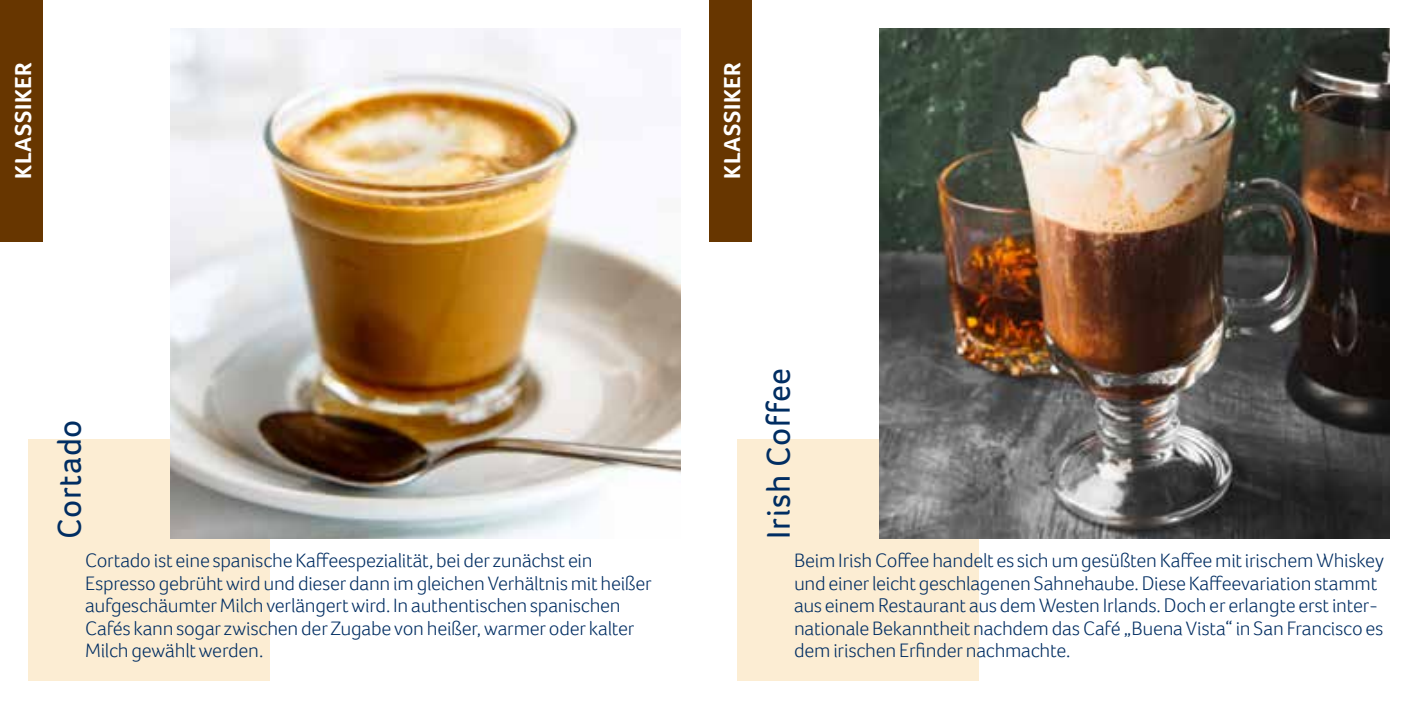
<style>
.page{position:relative;width:1418px;height:709px;background:#fff}
.page>*{position:absolute;margin:0;border:0;box-sizing:border-box;transform-origin:0 0}
.t1{font:33.75px "Foco";letter-spacing:.02em;color:#002d62}
.t2{font:700 23.75px "Foco";letter-spacing:.025em;color:#fff}
.t3{font:300 20px/22.5px "Foco";letter-spacing:-.01em;color:#002d62}
</style>
<div class="page">
<div style="left:28px;top:439px;width:241px;height:241px;background:#fcedd3"></div>
<div style="left:737px;top:439px;width:241px;height:241px;background:#fcedd3"></div>
<img style="left:170px;top:28px;width:510px;height:511px">
<img style="left:879px;top:28px;width:510px;height:511px">
<div style="left:0;top:0;width:43px;height:241px;background:#673600"></div>
<div style="left:709px;top:0;width:42px;height:241px;background:#673600"></div>
<p class="t2" style="left:7px;top:179px;width:118px;rotate:-90deg">KLASSIKER</p>
<p class="t2" style="left:716px;top:179px;width:118px;rotate:-90deg">KLASSIKER</p>
<h1 class="t1" style="left:47px;top:539px;width:121px;rotate:-90deg">Cortado</h1>
<p class="t3" style="left:85px;top:549px;width:568px">Cortado ist eine spanische Kaffeespezialität, bei der zunächst ein Espresso gebrüht wird und dieser dann im gleichen Verhältnis mit heißer aufgeschäumter Milch verlängert wird. In authentischen spanischen Cafés kann sogar zwischen der Zugabe von heißer, warmer oder kalter Milch gewählt werden.</p>
<h1 class="t1" style="left:756px;top:539px;width:172px;rotate:-90deg">Irish Coffee</h1>
<p class="t3" style="left:794px;top:549px;width:591px">Beim Irish Coffee handelt es sich um gesüßten Kaffee mit irischem Whiskey und einer leicht geschlagenen Sahnehaube. Diese Kaffeevariation stammt aus einem Restaurant aus dem Westen Irlands. Doch er erlangte erst inter&shy;nationale Bekanntheit nachdem das Café „Buena Vista“ in San Francisco es dem irischen Erfinder nachmachte.</p>
</div>
